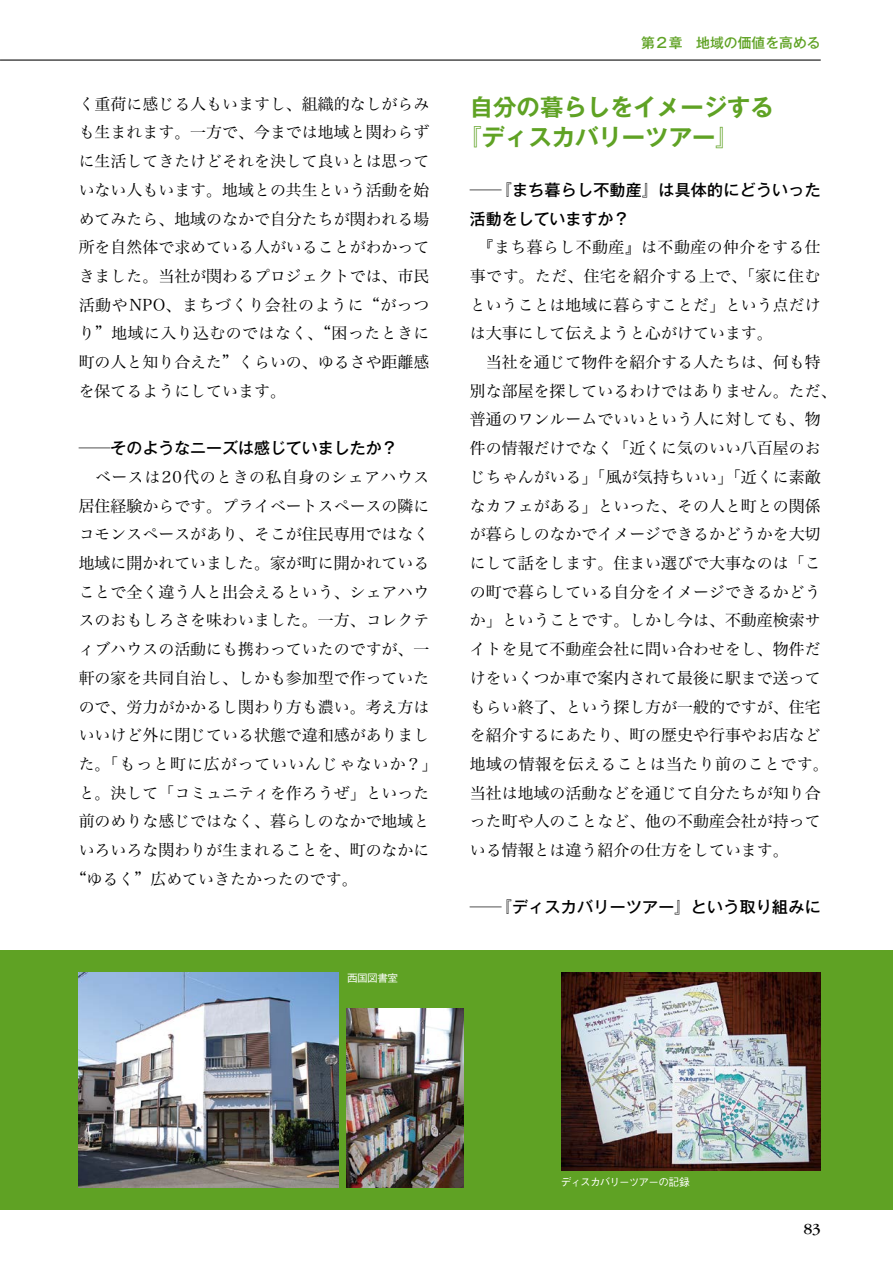
<style>
.page{position:relative;width:893px;height:1263px;background:#fff}
.page>*{position:absolute;margin:0;border:0;box-sizing:border-box;transform-origin:0 0}
.t1{font:700 23.4px/29.7px "Gothic MB101 Pro De";color:#5fa224}
.t2{font:15.9px/28.7px "Hira Min Pro W3";color:#000;text-align:justify}
.t3{font:500 15.9px/28.7px "Gothic MB101 Pro";letter-spacing:.02em;color:#000}
.t4{font:15.9px "Hira Min Pro W3";letter-spacing:.03em;color:#000}
.t5{font:15.9px "Hira Min Pro W3";letter-spacing:.06em;color:#000}
.t6{font:500 15.9px "Gothic MB101 Pro";color:#000}
.t7{font:15.9px "ITC Garamond Std";color:#000}
.t8{font:500 13.8px "Gothic MB101 Pro";color:#5fa224}
.t9{font:500 10.65px "Gothic BBB Pro";letter-spacing:-.065em;color:#fff}
.s1{font-family:"Gothic MB101 Pro De";font-weight:700}
</style>
<div class="page">
<div style="left:0;top:950px;width:893px;height:260px;background:#5fa224"></div>
<hr style="left:0;top:60px;width:821px;height:1px;background:#000">
<img style="left:79px;top:973px;width:259px;height:214px">
<img style="left:561px;top:973px;width:260px;height:197px">
<img style="left:347px;top:1009px;width:116px;height:178px">
<p class="t2" style="left:79px;top:88px;width:352px">く重荷に感じる人もいますし、組織的なしがらみも生まれます。一方で、今までは地域と関わらずに生活してきたけどそれを決して良いとは思っていない人もいます。地域との共生という活動を始めてみたら、地域のなかで自分たちが関われる場所を自然体で求めている人がいることがわかってきました。当社が関わるプロジェクトでは、市民活動やNPO、まちづくり会社のように“がっつり”地域に入り込むのではなく、“困ったときに町の人と知り合えた”くらいの、ゆるさや距離感を保てるようにしています。</p>
<p class="t6" style="left:79px;top:435px;width:320px"><span class="s1">─</span>そのようなニーズは感じていましたか？</p>
<p class="t4" style="left:79px;top:463px;width:352px">　ベースは20代のときの私自身のシェアハウス</p>
<p class="t2" style="left:79px;top:490px;width:352px">居住経験からです。プライベートスペースの隣に</p>
<p class="t2" style="left:79px;top:518px;width:352px">コモンスペースがあり、そこが住民専用ではなく</p>
<p class="t2" style="left:79px;top:547px;width:352px">地域に開かれていました。家が町に開かれている</p>
<p class="t2" style="left:79px;top:576px;width:352px">ことで全く違う人と出会えるという、シェアハウ</p>
<p class="t2" style="left:79px;top:605px;width:352px">スのおもしろさを味わいました。一方、コレクテ</p>
<p class="t2" style="left:79px;top:633px;width:352px">ィブハウスの活動にも携わっていたのですが、一</p>
<p class="t2" style="left:79px;top:662px;width:352px">軒の家を共同自治し、しかも参加型で作っていた</p>
<p class="t2" style="left:79px;top:691px;width:352px">ので、労力がかかるし関わり方も濃い。考え方は</p>
<p class="t2" style="left:79px;top:719px;width:352px">いいけど外に閉じている状態で違和感がありまし</p>
<p class="t5" style="left:79px;top:750px;width:360px">た。「もっと町に広がっていいんじゃないか？」</p>
<p class="t2" style="left:79px;top:777px;width:352px">と。決して「コミュニティを作ろうぜ」といった</p>
<p class="t2" style="left:79px;top:805px;width:352px">前のめりな感じではなく、暮らしのなかで地域と</p>
<p class="t2" style="left:79px;top:834px;width:352px">いろいろな関わりが生まれることを、町のなかに</p>
<p class="t2" style="left:71px;top:863px;width:289px">“ゆるく”広めていきたかったのです。</p>
<p class="t9" style="left:347px;top:969px;width:53px">西国図書室</p>
<p class="t8" style="left:641px;top:32px;width:181px">第２章　地域の価値を高める</p>
<h1 class="t1" style="left:458px;top:89px;width:317px;text-indent:12px">自分の暮らしをイメージする『ディスカバリーツアー』</h1>
<p class="t3" style="left:470px;top:173px;width:352px"><span class="s1">─</span>『まち暮らし不動産』は具体的にどういった活動をしていますか？</p>
<p class="t2" style="left:470px;top:231px;width:368px;text-align:left">　『まち暮らし不動産』は不動産の仲介をする仕事です。ただ、住宅を紹介する上で、「家に住むということは地域に暮らすことだ」という点だけは大事にして伝えようと心がけています。<br>　当社を通じて物件を紹介する人たちは、何も特別な部屋を探しているわけではありません。ただ、普通のワンルームでいいという人に対しても、物件の情報だけでなく「近くに気のいい八百屋のおじちゃんがいる」「風が気持ちいい」「近くに素敵なカフェがある」といった、その人と町との関係が暮らしのなかでイメージできるかどうかを大切にして話をします。住まい選びで大事なのは「この町で暮らしている自分をイメージできるかどうか」ということです。しかし今は、不動産検索サイトを見て不動産会社に問い合わせをし、物件だけをいくつか車で案内されて最後に駅まで送ってもらい終了、という探し方が一般的ですが、住宅を紹介するにあたり、町の歴史や行事やお店など地域の情報を伝えることは当たり前のことです。当社は地域の活動などを通じて自分たちが知り合った町や人のことなど、他の不動産会社が持っている情報とは違う紹介の仕方をしています。</p>
<p class="t3" style="left:470px;top:891px;width:352px"><span class="s1">─</span>『ディスカバリーツアー』という取り組みに</p>
<p class="t9" style="left:561px;top:1174px;width:130px">ディスカバリーツアーの記録</p>
<p class="t7" style="left:804px;top:1220px;width:18px">83</p>
</div>
